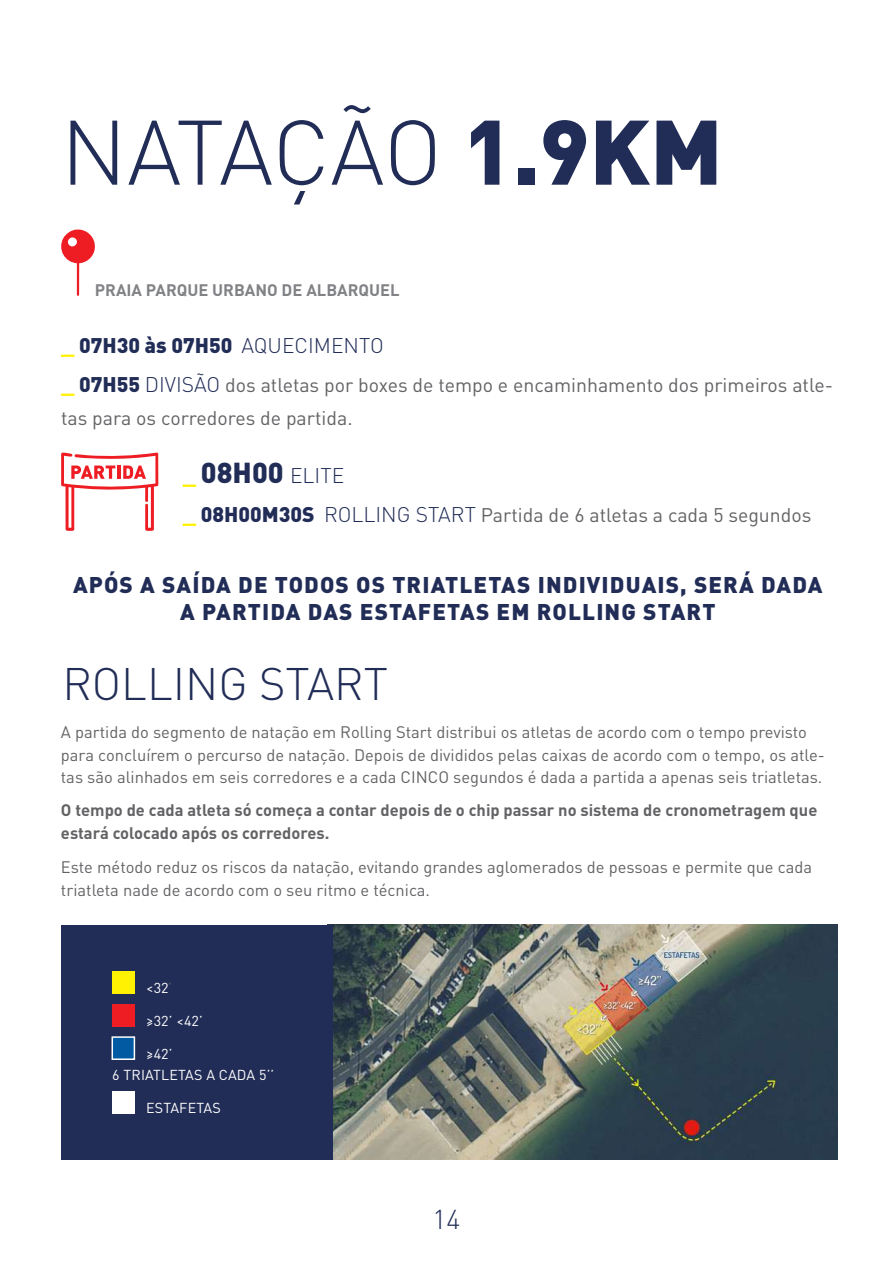
<style>
.page{position:relative;width:893px;height:1263px;background:#fff}
.page>*{position:absolute;margin:0;border:0;box-sizing:border-box;transform-origin:0 0}
.t1{font:300 90px "DIN Pro";letter-spacing:-.01em;color:#212d57}
.t2{font:300 45px "DIN Pro";color:#212d57}
.t3{font:900 28.5px "DIN Pro";color:#212d57}
.t4{font:300 27px "DIN Pro";color:#212d57}
.t5{font:900 22.5px/27px "DIN Pro";letter-spacing:.05em;color:#212d57;text-align:center}
.t6{font:900 21px "DIN Pro";color:#212d57}
.t7{font:19.5px/33px "DIN Pro";color:#636366}
.t8{font:16.5px/22.5px "DIN Pro";color:#636366}
.t9{font:700 16.5px/22.5px "DIN Pro";color:#636366}
.t10{font:700 16.5px "DIN Pro";color:#808285}
.t11{font:14.25px/21.1px "DIN Pro";letter-spacing:.01em;color:#fff}
.s1{font-weight:900}
.s2{color:#fff101}
.s3{font-weight:300}
.s4{font-weight:900;font-size:21px;color:#fff101}
.s5{font-weight:900;font-size:21px;color:#212d57}
.s6{font-weight:300;font-size:21px;color:#212d57}
.s7{font-size:21px;color:#fff101}
.s8{font-weight:300;font-size:21px}
.s9{font-family:"Dosis";color:#636366}
</style>
<div class="page">
<svg style="left:61px;top:230px;width:34px;height:66px"></svg>
<svg style="left:61px;top:453px;width:97px;height:78px"></svg>
<img style="left:332px;top:925px;width:506px;height:235px">
<div style="left:61px;top:925px;width:271px;height:235px;background:#212d57"></div>
<div style="left:112px;top:1004px;width:22px;height:22px;background:#ee1d23"></div>
<div style="left:112px;top:1036px;width:23px;height:24px;background:#015aa2;border:2px solid #fff"></div>
<div style="left:112px;top:971px;width:22px;height:22px;background:#fff101"></div>
<div style="left:112px;top:1091px;width:22px;height:22px;background:#fff"></div>
<h1 class="t1" style="left:61px;top:91px;width:664px">NATAÇÃO <span class="s1">1.9KM</span></h1>
<p class="t10" style="left:95px;top:279px;width:306px">PRAIA PARQUE URBANO DE ALBARQUEL</p>
<p class="t6" style="left:61px;top:331px;width:324px"><span class="s2">_</span> 07H30 às 07H50 <span class="s3">AQUECIMENTO</span></p>
<p class="t7" style="left:61px;top:368px;width:773px"><span class="s4">_</span> <span class="s5">07H55</span> <span class="s6">DIVISÃO</span> dos atletas por boxes de tempo e encaminhamento dos primeiros atle&shy;tas para os corredores de partida.</p>
<h3 class="t3" style="left:183px;top:453px;width:163px"><span class="s7">_</span> 08H00 <span class="s8">ELITE</span></h3>
<p class="t7" style="left:183px;top:498px;width:630px"><span class="s4">_</span> <span class="s5">08H00M30S</span> <span class="s6">ROLLING START</span> Partida de 6 atletas a cada 5 segundos</p>
<h3 class="t5" style="left:73px;top:571px;width:751px">APÓS A SAÍDA DE TODOS OS TRIATLETAS INDIVIDUAIS, SERÁ DADA<br>A PARTIDA DAS ESTAFETAS EM ROLLING START</h3>
<h2 class="t2" style="left:62px;top:653px;width:327px">ROLLING START</h2>
<p class="t8" style="left:61px;top:720px;width:765px">A partida do segmento de natação em Rolling Start distribui os atletas de acordo com o tempo previsto para concluírem o percurso de natação. Depois de divididos pelas caixas de acordo com o tempo, os atle&shy;tas são alinhados em seis corredores e a cada CINCO segundos é dada a partida a apenas seis triatletas.</p>
<p class="t9" style="left:61px;top:798px;width:758px">O tempo de cada atleta só começa a contar depois de o chip passar no sistema de cronometragem que estará colocado após os corredores.</p>
<p class="t8" style="left:61px;top:855px;width:752px">Este método reduz os riscos da natação, evitando grandes aglomerados de pessoas e permite que cada triatleta nade de acordo com o seu ritmo e técnica.</p>
<p class="t11" style="left:146px;top:977px;width:27px">&lt;32<span class="s9">’</span></p>
<p class="t11" style="left:146px;top:1010px;width:58px">≥32’ &lt;42’</p>
<p class="t11" style="left:112px;top:1043px;width:164px;text-indent:34px">≥42’<br>6 TRIATLETAS A CADA 5’’</p>
<p class="t11" style="left:146px;top:1097px;width:76px">ESTAFETAS</p>
<h3 class="t4" style="left:433px;top:1201px;width:29px">14</h3>
</div>
